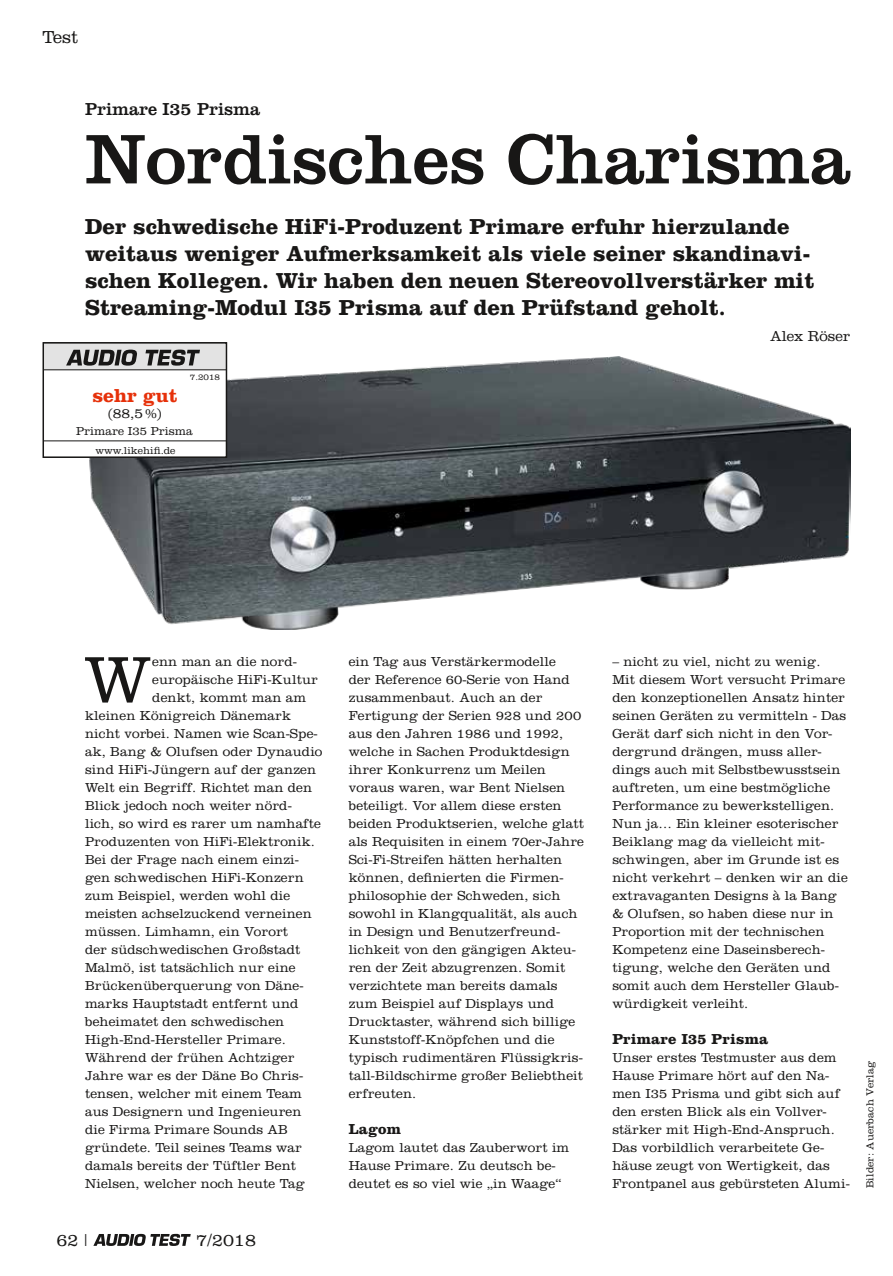
<style>
.page{position:relative;width:893px;height:1276px;background:#fff}
.page>*{position:absolute;margin:0;border:0;box-sizing:border-box;transform-origin:0 0}
.t1{font:72.75px "Clarendon";color:#181716}
.t2{font:300 67.8px "Clarendon";color:#181716}
.t3{font:700 22.5px/27px "Clarendon";color:#181716}
.t4{font:700 19.5px "Clarendon";color:#e63009}
.t5{font:18px "Clarendon";color:#181716}
.t6{font:300 18px "Clarendon";color:#181716}
.t7{font:700 15px "Clarendon";letter-spacing:.01em;color:#181716}
.t8{font:300 15px "Clarendon";color:#181716}
.t9{font:300 14.25px "Clarendon";color:#181716}
.t10{font:300 13.5px/18px "Clarendon";letter-spacing:.01em;color:#181716}
.t11{font:300 12px "Clarendon";color:#181716}
.t12{font:300 10.5px "Clarendon";letter-spacing:.01em;color:#181716}
.t13{font:300 9px "Clarendon";color:#181716}
</style>
<div class="page">
<svg style="left:93px;top:1233px;width:98px;height:13px"></svg>
<img style="left:89px;top:357px;width:761px;height:272px">
<div style="left:43px;top:343px;width:183px;height:114px;background:#fff"></div>
<svg style="left:46px;top:440px;width:178px;height:2px"></svg>
<div style="left:43px;top:342px;width:184px;height:116px;border:2px solid #181716"></div>
<svg style="left:43px;top:343px;width:183px;height:27px;background:#a8a7a7"></svg>
<h3 class="t6" style="left:43px;top:26px;width:37px">Test</h3>
<h3 class="t5" style="left:85px;top:98px;width:176px">Primare I35 Prisma</h3>
<h1 class="t1" style="left:85px;top:116px;width:767px">Nordisches Charisma</h1>
<p class="t3" style="left:85px;top:212px;width:731px">Der schwedische HiFi-Produzent Primare erfuhr hierzulande weitaus weniger Aufmerksamkeit als viele seiner skandinavi&shy;schen Kollegen. Wir haben den neuen Stereovollverstärker mit Streaming-Modul I35 Prisma auf den Prüfstand geholt.</p>
<p class="t8" style="left:770px;top:327px;width:82px">Alex Röser</p>
<h3 class="t4" style="left:92px;top:384px;width:87px">sehr gut</h3>
<p class="t9" style="left:108px;top:405px;width:55px">(88,5%)</p>
<p class="t13" style="left:190px;top:372px;width:32px">7.2018</p>
<p class="t11" style="left:76px;top:424px;width:118px">Primare I35 Prisma</p>
<p class="t12" style="left:95px;top:444px;width:82px">www.likehifi.de</p>
<h2 class="t2" style="left:84px;top:640px;width:69px">W</h2>
<p class="t10" style="left:152px;top:652px;width:146px">enn man an die nord-</p>
<p class="t10" style="left:152px;top:670px;width:167px">europäische HiFi-Kultur</p>
<p class="t10" style="left:152px;top:688px;width:155px">denkt, kommt man am</p>
<p class="t10" style="left:85px;top:706px;width:208px">kleinen Königreich Dänemark</p>
<p class="t10" style="left:85px;top:724px;width:234px">nicht vorbei. Namen wie Scan-Spe-</p>
<p class="t10" style="left:85px;top:742px;width:239px">ak, Bang &amp; Olufsen oder Dynaudio</p>
<p class="t10" style="left:85px;top:760px;width:233px">sind HiFi-Jüngern auf der ganzen</p>
<p class="t10" style="left:85px;top:778px;width:229px">Welt ein Begriff. Richtet man den</p>
<p class="t10" style="left:85px;top:796px;width:208px">Blick jedoch noch weiter nörd-</p>
<p class="t10" style="left:85px;top:814px;width:237px">lich, so wird es rarer um namhafte</p>
<p class="t10" style="left:85px;top:832px;width:231px">Produzenten von HiFi-Elektronik.</p>
<p class="t10" style="left:85px;top:850px;width:216px">Bei der Frage nach einem einzi-</p>
<p class="t10" style="left:85px;top:868px;width:220px">gen schwedischen HiFi-Konzern</p>
<p class="t10" style="left:85px;top:886px;width:207px">zum Beispiel, werden wohl die</p>
<p class="t10" style="left:85px;top:904px;width:228px">meisten achselzuckend verneinen</p>
<p class="t10" style="left:85px;top:922px;width:205px">müssen. Limhamn, ein Vorort</p>
<p class="t10" style="left:85px;top:940px;width:217px">der südschwedischen Großstadt</p>
<p class="t10" style="left:85px;top:958px;width:212px">Malmö, ist tatsächlich nur eine</p>
<p class="t10" style="left:85px;top:976px;width:220px">Brückenüberquerung von Däne-</p>
<p class="t10" style="left:85px;top:994px;width:215px">marks Hauptstadt entfernt und</p>
<p class="t10" style="left:85px;top:1012px;width:201px">beheimatet den schwedischen</p>
<p class="t10" style="left:85px;top:1030px;width:202px">High-End-Hersteller Primare.</p>
<p class="t10" style="left:85px;top:1048px;width:211px">Während der frühen Achtziger</p>
<p class="t10" style="left:85px;top:1066px;width:220px">Jahre war es der Däne Bo Chris-</p>
<p class="t10" style="left:85px;top:1084px;width:218px">tensen, welcher mit einem Team</p>
<p class="t10" style="left:85px;top:1102px;width:218px">aus Designern und Ingenieuren</p>
<p class="t10" style="left:85px;top:1120px;width:204px">die Firma Primare Sounds AB</p>
<p class="t10" style="left:85px;top:1138px;width:218px">gründete. Teil seines Teams war</p>
<p class="t10" style="left:85px;top:1156px;width:213px">damals bereits der Tüftler Bent</p>
<p class="t10" style="left:85px;top:1174px;width:221px">Nielsen, welcher noch heute Tag</p>
<h3 class="t6" style="left:56px;top:1229px;width:33px">62 |</h3>
<h3 class="t6" style="left:196px;top:1229px;width:61px">7/2018</h3>
<p class="t10" style="left:349px;top:652px;width:237px">ein Tag aus Verstärkermodelle<br>der Reference 60-Serie von Hand zusammenbaut. Auch an der<br>Fertigung der Serien 928 und 200 aus den Jahren 1986 und 1992, welche in Sachen Produktdesign ihrer Konkurrenz um Meilen voraus waren, war Bent Nielsen beteiligt. Vor allem diese ersten beiden Produktserien, welche glatt als Requisiten in einem 70er-Jahre<br>Sci-Fi-Streifen hätten herhalten können, definierten die Firmen&shy;philosophie der Schweden, sich sowohl in Klangqualität, als auch in Design und Benutzerfreund&shy;lichkeit von den gängigen Akteu&shy;ren der Zeit abzugrenzen. Somit verzichtete man bereits damals zum Beispiel auf Displays und<br>Drucktaster, während sich billige<br>Kunststoff-Knöpfchen und die typisch rudimentären Flüssigkris&shy;tall-Bildschirme großer Beliebtheit erfreuten.</p>
<p class="t7" style="left:349px;top:1120px;width:54px">Lagom</p>
<p class="t10" style="left:349px;top:1138px;width:222px">Lagom lautet das Zauberwort im<br>Hause Primare. Zu deutsch be&shy;deutet es so viel wie „in Waage“</p>
<p class="t10" style="left:612px;top:652px;width:237px">– nicht zu viel, nicht zu wenig.<br>Mit diesem Wort versucht Primare den konzeptionellen Ansatz hinter seinen Geräten zu vermitteln - Das<br>Gerät darf sich nicht in den Vor&shy;dergrund drängen, muss aller&shy;dings auch mit Selbstbewusstsein auftreten, um eine bestmögliche<br>Performance zu bewerkstelligen.<br>Nun ja… Ein kleiner esoterischer<br>Beiklang mag da vielleicht mit&shy;schwingen, aber im Grunde ist es nicht verkehrt – denken wir an die extravaganten Designs à la Bang &amp; Olufsen, so haben diese nur in<br>Proportion mit der technischen<br>Kompetenz eine Daseinsberech&shy;tigung, welche den Geräten und somit auch dem Hersteller Glaub&shy;würdigkeit verleiht.</p>
<p class="t7" style="left:612px;top:1030px;width:157px">Primare I35 Prisma</p>
<p class="t10" style="left:612px;top:1048px;width:239px">Unser erstes Testmuster aus dem<br>Hause Primare hört auf den Na&shy;men I35 Prisma und gibt sich auf den ersten Blick als ein Vollver&shy;stärker mit High-End-Anspruch.<br>Das vorbildlich verarbeitete Ge&shy;häuse zeugt von Wertigkeit, das<br>Frontpanel aus gebürsteten Alumi-</p>
<p class="t12" style="left:864px;top:1188px;width:129px;rotate:-90deg">Bilder: Auerbach Verlag</p>
</div>
